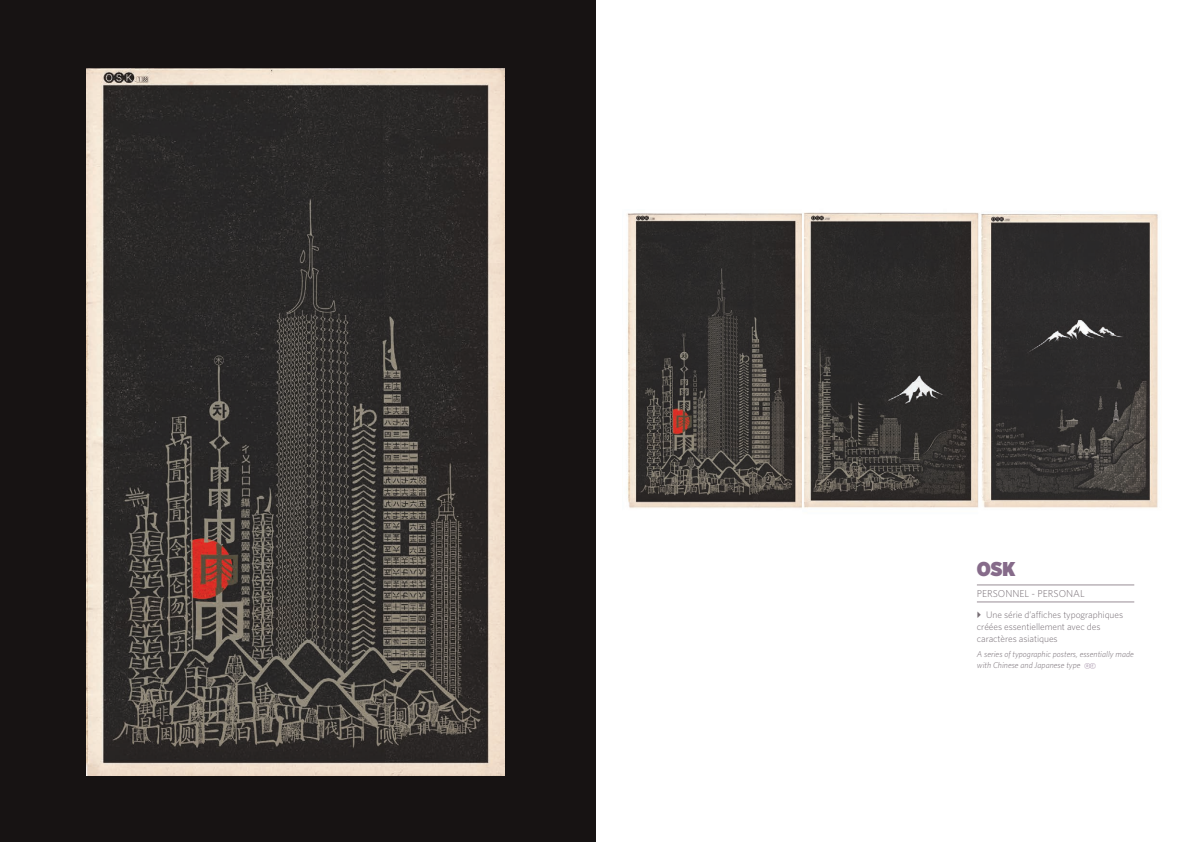
<style>
.page{position:relative;width:1191px;height:842px;background:#fff}
.page>*{position:absolute;margin:0;border:0;box-sizing:border-box;transform-origin:0 0}
.t1{font:900 20px "Gotham Narrow";color:#866b8a}
.t2{font:300 10px "Whitney";color:#766d74}
.t3{font:300 9.5px/12px "Whitney";letter-spacing:-.005em;color:#766d74}
.t4{font:italic 300 8.5px/10.2px "Whitney";color:#766d74}
.s1{font-family:"Whitney Index White Round Lt 1";font-weight:400;font-style:normal;font-size:6px;color:#866b8a}
</style>
<div class="page">
<div style="left:0;top:0;width:595px;height:842px;background:#171313"></div>
<img style="left:627px;top:213px;width:175px;height:295px">
<img style="left:804px;top:212px;width:175px;height:296px">
<img style="left:86px;top:69px;width:419px;height:706px">
<img style="left:981px;top:214px;width:177px;height:294px">
<hr style="left:977px;top:585px;width:157px;height:1px;background:#988d95">
<hr style="left:977px;top:602px;width:157px;height:1px;background:#988d95">
<p class="t1" style="left:977px;top:555px;width:40px">OSK</p>
<p class="t2" style="left:977px;top:588px;width:109px">PERSONNEL - PERSONAL</p>
<p class="t3" style="left:977px;top:608px;width:148px;text-indent:9px">Une série d’affiches typographiques créées essentiellement avec des caractères asiatiques</p>
<p class="t4" style="left:977px;top:649px;width:158px">A series of typographic posters, essentially made with Chinese and Japanese type <span class="s1">re</span></p>
</div>
